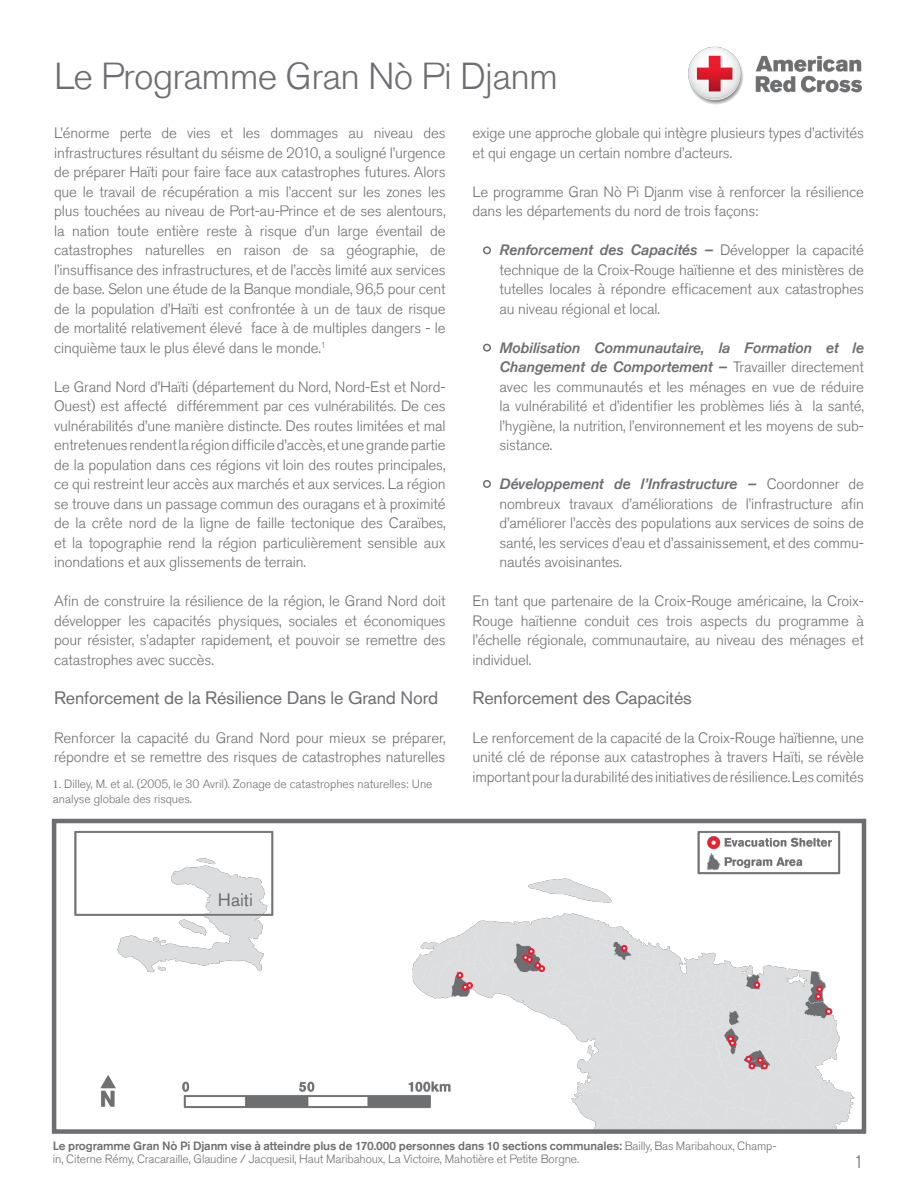
<style>
.page{position:relative;width:918px;height:1188px;background:#fff}
.page>*{position:absolute;margin:0;border:0;box-sizing:border-box;transform-origin:0 0}
.t1{font:300 37.5px "Akzidenz Grotesk Std";letter-spacing:-.02em;color:#6d6e71}
.t2{font:18px "Akzidenz Grotesk Std";letter-spacing:-.01em;color:#6d6e71}
.t3{font:300 18px "Akzidenz Grotesk Std";color:#6d6e71}
.t4{font:300 15px/19.5px "Akzidenz Grotesk Std";letter-spacing:-.01em;color:#6d6e71;text-align:justify}
.t5{font:300 12px/13.5px "Akzidenz Grotesk Std";letter-spacing:-.01em;color:#6d6e71}
.s1{font-weight:500;font-style:italic}
.s2{font-family:"Minion Pro";font-weight:400}
.s3{font-weight:500}
</style>
<div class="page">
<img style="left:688px;top:46px;width:174px;height:59px">
<div style="left:483px;top:246px;width:8px;height:8px;border:2px solid #6d6e71;border-radius:50%"></div>
<div style="left:483px;top:344px;width:8px;height:8px;border:2px solid #6d6e71;border-radius:50%"></div>
<div style="left:483px;top:480px;width:8px;height:8px;border:2px solid #6d6e71;border-radius:50%"></div>
<img style="left:74px;top:830px;width:781px;height:299px">
<div style="left:52px;top:819px;width:814px;height:315px;border:4px solid #6d6e71"></div>
<h1 class="t1" style="left:54px;top:55px;width:506px">Le Programme Gran Nò Pi Djanm</h1>
<p class="t4" style="left:54px;top:124px;width:393px">L’énorme perte de vies et les dommages au niveau des infrastructures résultant du séisme de 2010, a souligné l’urgence de préparer Haïti pour faire face aux catastrophes futures. Alors que le travail de récupération a mis l’accent sur les zones les plus touchées au niveau de Port-au-Prince et de ses alentours, la nation toute entière reste à risque d’un large éventail de catastrophes naturelles en raison de sa géographie, de l’insuffisance des infrastructures, et de l’accès limité aux services de base. Selon une étude de la Banque mondiale, 96,5 pour cent de la population d’Haïti est confrontée à un de taux de risque de mortalité relativement élevé face à de multiples dangers - le cinquième taux le plus élevé dans le monde.<sup>1</sup></p>
<p class="t4" style="left:54px;top:377px;width:393px">Le Grand Nord d’Haïti (département du Nord, Nord-Est et Nord-Ouest) est affecté différemment par ces vulnérabilités. De ces vulnérabilités d’une manière distincte. Des routes limitées et mal entretenues rendent la région difficile d’accès, et une grande partie de la population dans ces régions vit loin des routes principales, ce qui restreint leur accès aux marchés et aux services. La région se trouve dans un passage commun des ouragans et à proximité de la crête nord de la ligne de faille tectonique des Caraïbes, et la topographie rend la région particulièrement sensible aux inondations et aux glissements de terrain.</p>
<p class="t4" style="left:54px;top:592px;width:393px">Afin de construire la résilience de la région, le Grand Nord doit développer les capacités physiques, sociales et économiques pour résister, s’adapter rapidement, et pouvoir se remettre des catastrophes avec succès.</p>
<p class="t2" style="left:54px;top:687px;width:386px">Renforcement de la Résilience Dans le Grand Nord</p>
<p class="t4" style="left:54px;top:728px;width:393px">Renforcer la capacité du Grand Nord pour mieux se préparer, répondre et se remettre des risques de catastrophes naturelles</p>
<p class="t4" style="left:473px;top:124px;width:393px">exige une approche globale qui intègre plusieurs types d’activités et qui engage un certain nombre d’acteurs.</p>
<p class="t4" style="left:473px;top:182px;width:393px">Le programme Gran Nò Pi Djanm vise à renforcer la résilience dans les départements du nord de trois façons:</p>
<p class="t4" style="left:500px;top:241px;width:366px"><span class="s1">Renforcement des Capacités –</span> Développer la capacité technique de la Croix-Rouge haïtienne et des ministères de tutelles locales à répondre efficacement aux catastrophes au niveau régional et local.</p>
<p class="t4" style="left:500px;top:338px;width:366px"><span class="s1">Mobilisation Communautaire, la Formation et le Changement de Comportement –</span> Travailler directement avec les communautés et les ménages en vue de réduire la vulnérabilité et d’identifier les problèmes liés à la santé, l’hygiène, la nutrition, l’environnement et les moyens de sub&shy;sistance.</p>
<p class="t4" style="left:500px;top:475px;width:366px"><span class="s1">Développement de l’Infrastructure –</span> Coordonner de nombreux travaux d’améliorations de l’infrastructure afin d’améliorer l’accès des populations aux services de soins de santé, les services d’eau et d’assainissement, et des commu&shy;nautés avoisinantes.</p>
<p class="t4" style="left:473px;top:592px;width:393px">En tant que partenaire de la Croix-Rouge américaine, la Croix-Rouge haïtienne conduit ces trois aspects du programme à l’échelle régionale, communautaire, au niveau des ménages et individuel.</p>
<p class="t2" style="left:473px;top:687px;width:221px">Renforcement des Capacités</p>
<p class="t4" style="left:473px;top:728px;width:393px">Le renforcement de la capacité de la Croix-Rouge haïtienne, une unité clé de réponse aux catastrophes à travers Haïti, se révèle important pour la durabilité des initiatives de résilience. Les comités</p>
<p class="t5" style="left:53px;top:777px;width:381px;line-height:14.4px"><span class="s2">1.</span> Dilley, M. et al. (2005, le 30 Avril). Zonage de catastrophes naturelles: Une analyse globale des risques.</p>
<p class="t2" style="left:218px;top:889px;width:36px">Haiti</p>
<p class="t5" style="left:53px;top:1139px;width:725px"><span class="s3">Le programme Gran Nò Pi Djanm vise à atteindre plus de 170.000 personnes dans 10 sections communales:</span> Bailly, Bas Maribahoux, Champ&shy;in, Citerne Rémy, Cracaraille, Glaudine / Jacquesil, Haut Maribahoux, La Victoire, Mahotière et Petite Borgne.</p>
<p class="t3" style="left:854px;top:1151px;width:12px">1</p>
</div>
